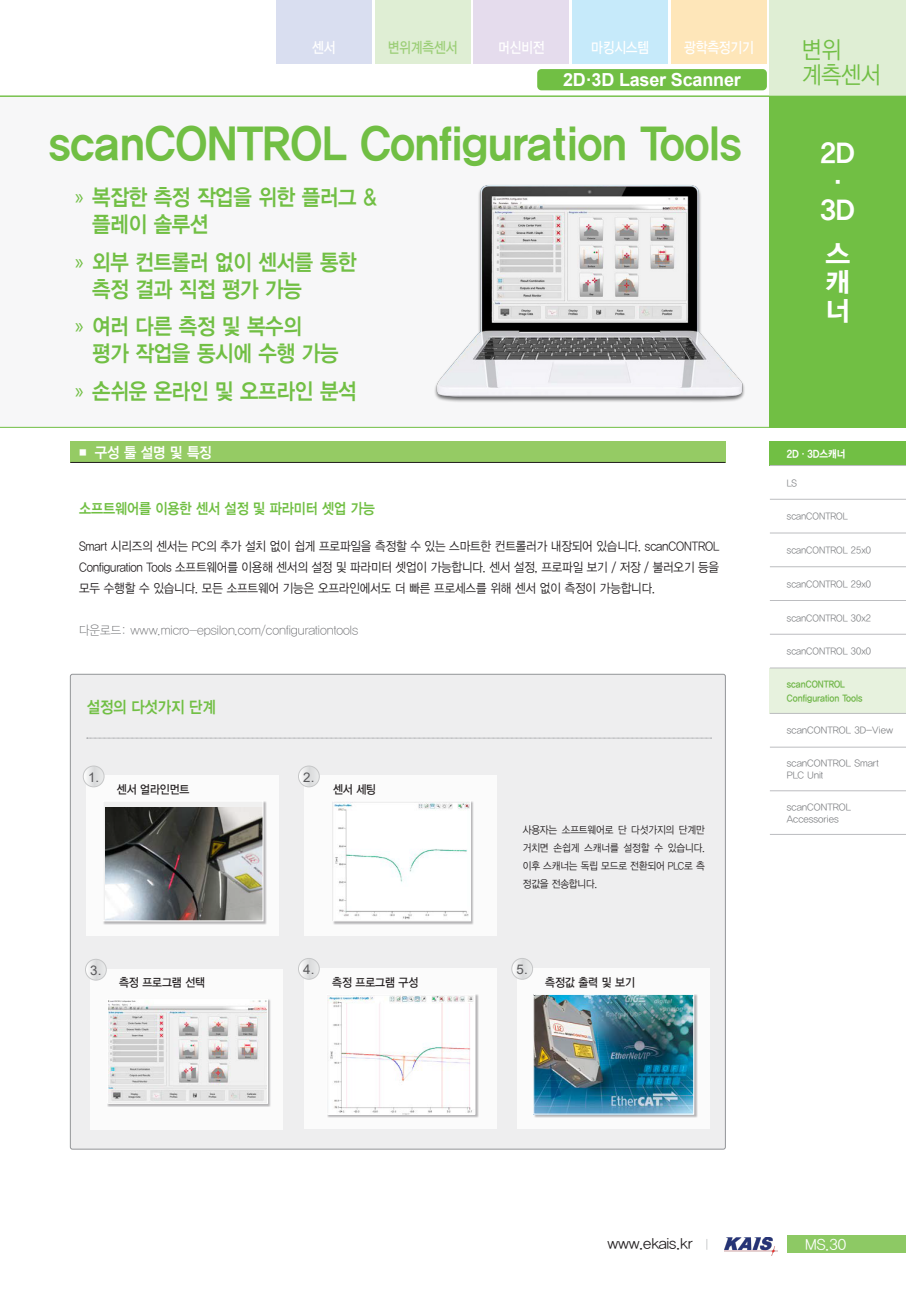
<style>
.page{position:relative;width:906px;height:1289px;background:#fff}
.page>*{position:absolute;margin:0;border:0;box-sizing:border-box;transform-origin:0 0}
.t1{font:45px "YDVYGO35";letter-spacing:-.025em;color:#71bf44;scale:.95 1}
.t2{font:27px/28.5px "YDVYGO35";color:#fff}
.t3{font:24px/25.5px "YDVYGO32";letter-spacing:-.01em;color:#71bf44;scale:.9 1}
.t4{font:22.5px/27px "YDVYGO34";letter-spacing:-.01em;color:#71bf44;scale:.89 1}
.t5{font:700 18px "Arial";letter-spacing:-.01em;color:#fff}
.inno_style{font:16.5px "YDVYGO34";letter-spacing:-.01em;color:#71bf44;scale:.88 1}
.inno_style-2{font:15px "YDVYGO34";letter-spacing:-.01em;color:#71bf44;scale:.88 1}
.t6{font:15px "YDVYGO33";letter-spacing:-.01em;color:#fff;scale:.85 1}
.t7{font:15px "YDVYGO32";letter-spacing:-.01em;color:#231f20}
.t8{font:15px "YDVYGO34";color:#fff}
.t9{font:15px "YDVYGO33";letter-spacing:-.01em;color:#9cce77;scale:.85 1}
.t10{font:15px "YDVYGO32";color:#fff}
.t11{font:13.35px "Arial";color:#58585a}
.inno_style-3{font:12.75px/21px "YDVYGO32";letter-spacing:-.01em;color:#231f20;text-align:justify;scale:.9 1}
.inno_style-4{font:12.75px "YDVYGO31";color:#6c6d70;scale:.9 1}
.t12{font:12px "YDVYGO33";letter-spacing:-.01em;color:#231f20;scale:.9 1}
.t13{font:10.5px/18px "YDVYGO32";letter-spacing:-.01em;color:#231f20;text-align:justify;scale:.9 1}
.t14{font:10.5px "YDVYGO35";letter-spacing:-.01em;color:#fff;scale:.9 1}
.t15{font:9.75px "YDVYGO32";color:#808285;scale:.95 1}
.t16{font:9.75px/11.7px "YDVYGO32";color:#808285}
.t17{font:9.75px "YDVYGO34";color:#6eb546;scale:.89 1}
.s1{font-family:"Myriad Pro"}
.s2{font-family:"YDVYGO31";font-size:12px;color:#939598}
</style>
<div class="page">
<div style="left:0;top:97px;width:770px;height:330px;background:#f7f7f8"></div>
<img style="left:725px;top:1237px;width:52px;height:18px">
<svg style="left:787px;top:1236px;width:1px;height:14px"></svg>
<div style="left:770px;top:0;width:136px;height:96px;background:#dfeed4"></div>
<div style="left:788px;top:1235px;width:118px;height:17px;background:#8dc964"></div>
<hr style="left:0;top:427px;width:906px;height:1px;background:#71bf44">
<div style="left:572px;top:0;width:96px;height:64px;background:#c6eafa"></div>
<div style="left:375px;top:0;width:95px;height:64px;background:#dfeed4"></div>
<div style="left:473px;top:0;width:96px;height:64px;background:#e5dced"></div>
<div style="left:671px;top:0;width:96px;height:64px;background:#fee6b9"></div>
<div style="left:276px;top:0;width:96px;height:64px;background:#d9def0"></div>
<div style="left:770px;top:96px;width:136px;height:331px;background:#71bf44"></div>
<div style="left:537px;top:69px;width:230px;height:21px;background:#71bf44;border-radius:4px"></div>
<hr style="left:0;top:96px;width:906px;height:1px;background:#71bf44">
<div style="left:70px;top:674px;width:655px;height:475px;background:#eeeeef;border-radius:2px"></div>
<div style="left:86px;top:775px;width:193px;height:160px;background:#fbfbfb"></div>
<div style="left:304px;top:775px;width:193px;height:160px;background:#fbfbfb"></div>
<div style="left:90px;top:968px;width:193px;height:161px;background:#fbfbfb"></div>
<div style="left:304px;top:968px;width:193px;height:161px;background:#fbfbfb"></div>
<svg style="left:326px;top:994px;width:152px;height:123px"></svg>
<img style="left:328px;top:995px;width:145px;height:117px">
<div style="left:326px;top:993px;width:149px;height:121px;border:1px solid #fff"></div>
<div style="left:517px;top:968px;width:193px;height:161px;background:#fbfbfb"></div>
<svg style="left:533px;top:994px;width:164px;height:123px"></svg>
<img style="left:535px;top:995px;width:157px;height:117px">
<div style="left:533px;top:993px;width:161px;height:121px;border:1px solid #fff"></div>
<svg style="left:103px;top:800px;width:164px;height:124px"></svg>
<div style="left:103px;top:801px;width:160px;height:119px;background:#f0f0f0"></div>
<img style="left:105px;top:807px;width:156px;height:112px">
<div style="left:102px;top:800px;width:161px;height:121px;border:1px solid #fff"></div>
<svg style="left:332px;top:800px;width:142px;height:124px"></svg>
<img style="left:334px;top:802px;width:135px;height:117px">
<div style="left:332px;top:800px;width:139px;height:121px;border:1px solid #fff"></div>
<svg style="left:107px;top:998px;width:164px;height:108px"></svg>
<img style="left:109px;top:1000px;width:157px;height:101px">
<div style="left:107px;top:998px;width:161px;height:105px;border:1px solid #fff"></div>
<svg style="left:83px;top:766px;width:21px;height:20px"></svg>
<div style="left:83px;top:765px;width:21px;height:22px;border:1px solid #c6c7c8;border-radius:50%"></div>
<svg style="left:298px;top:766px;width:21px;height:20px"></svg>
<div style="left:298px;top:765px;width:21px;height:22px;border:1px solid #c6c7c8;border-radius:50%"></div>
<svg style="left:298px;top:958px;width:21px;height:21px"></svg>
<div style="left:298px;top:958px;width:21px;height:21px;border:1px solid #c6c7c8;border-radius:50%"></div>
<svg style="left:512px;top:958px;width:20px;height:21px"></svg>
<div style="left:511px;top:958px;width:22px;height:21px;border:1px solid #c6c7c8;border-radius:50%"></div>
<svg style="left:85px;top:959px;width:21px;height:21px"></svg>
<div style="left:85px;top:959px;width:21px;height:21px;border:1px solid #c6c7c8;border-radius:50%"></div>
<div style="left:70px;top:441px;width:655px;height:21px;background:#95cb64"></div>
<hr style="left:70px;top:462px;width:655px;height:1px;background:#231f20">
<img style="left:435px;top:185px;width:310px;height:217px">
<svg style="left:87px;top:737px;width:624px;height:1px"></svg>
<div style="left:770px;top:441px;width:136px;height:24px;background:#71bf44"></div>
<div style="left:770px;top:668px;width:136px;height:45px;background:#e7f2de"></div>
<hr style="left:770px;top:465px;width:136px;height:1px;background:#bcbdc0">
<hr style="left:770px;top:499px;width:136px;height:1px;background:#bcbdc0">
<hr style="left:770px;top:532px;width:136px;height:1px;background:#bcbdc0">
<hr style="left:770px;top:566px;width:136px;height:1px;background:#bcbdc0">
<hr style="left:770px;top:600px;width:136px;height:1px;background:#bcbdc0">
<hr style="left:770px;top:634px;width:136px;height:1px;background:#bcbdc0">
<hr style="left:770px;top:667px;width:136px;height:1px;background:#bcbdc0">
<hr style="left:770px;top:713px;width:136px;height:1px;background:#bcbdc0">
<hr style="left:770px;top:747px;width:136px;height:1px;background:#bcbdc0">
<hr style="left:770px;top:790px;width:136px;height:1px;background:#bcbdc0">
<hr style="left:770px;top:834px;width:136px;height:1px;background:#bcbdc0">
<p class="t6" style="left:312px;top:37px;width:29px">센서</p>
<p class="t9" style="left:388px;top:37px;width:84px">변위계측센서</p>
<p class="t6" style="left:498px;top:37px;width:56px">머신비전</p>
<p class="t6" style="left:591px;top:37px;width:70px">마킹시스템</p>
<p class="t6" style="left:684px;top:37px;width:84px">광학측정기기</p>
<h3 class="t5" style="left:563px;top:67px;width:179px">2D·3D Laser Scanner</h3>
<p class="t1" style="left:49px;top:113px;width:731px">scanCONTROL Configuration Tools</p>
<p class="t4" style="left:92px;top:183px;width:322px;text-indent:-17px"><span class="s1">»</span> 복잡한 측정 작업을 위한 플러그 &amp; 플레이 솔루션</p>
<p class="t4" style="left:92px;top:247px;width:298px;text-indent:-17px"><span class="s1">»</span> 외부 컨트롤러 없이 센서를 통한 측정 결과 직접 평가 가능</p>
<p class="t4" style="left:92px;top:312px;width:278px;text-indent:-17px"><span class="s1">»</span> 여러 다른 측정 및 복수의 평가 작업을 동시에 수행 가능</p>
<p class="t4" style="left:75px;top:376px;width:318px"><span class="s1">»</span> 손쉬운 온라인 및 오프라인 분석</p>
<p class="t8" style="left:76px;top:442px;width:137px">■ 구성 툴 설명 및 특징</p>
<p class="inno_style-2" style="left:79px;top:498px;width:338px">소프트웨어를 이용한 센서 설정 및 파라미터 셋업 가능</p>
<p class="inno_style-3" style="left:79px;top:535px;width:713px">Smart 시리즈의 센서는 PC의 추가 설치 없이 쉽게 프로파일을 측정할 수 있는 스마트한 컨트롤러가 내장되어 있습니다. scanCONTROL Configuration Tools 소프트웨어를 이용해 센서의 설정 및 파라미터 셋업이 가능합니다. 센서 설정, 프로파일 보기 / 저장 / 불러오기 등을 모두 수행할 수 있습니다. 모든 소프트웨어 기능은 오프라인에서도 더 빠른 프로세스를 위해 센서 없이 측정이 가능합니다.</p>
<p class="inno_style-4" style="left:79px;top:622px;width:311px">다운로드: www.micro-epsilon.com/configurationtools</p>
<p class="inno_style" style="left:87px;top:695px;width:148px">설정의 다섯가지 단계</p>
<p class="t11" style="left:88px;top:767px;width:13px">1.</p>
<p class="t11" style="left:303px;top:767px;width:13px">2.</p>
<p class="t12" style="left:117px;top:781px;width:82px">센서 얼라인먼트</p>
<p class="t12" style="left:333px;top:781px;width:49px">센서 세팅</p>
<p class="t13" style="left:523px;top:819px;width:204px">사용자는 소프트웨어로 단 다섯가지의 단계만 거치면 손쉽게 스캐너를 설정할 수 있습니다. 이후 스캐너는 독립 모드로 전환되어 PLC로 측 정값을 전송합니다.</p>
<p class="t11" style="left:90px;top:960px;width:13px">3.</p>
<p class="t11" style="left:303px;top:960px;width:13px">4.</p>
<p class="t11" style="left:516px;top:960px;width:13px">5.</p>
<p class="t12" style="left:119px;top:974px;width:97px">측정 프로그램 선택</p>
<p class="t12" style="left:332px;top:974px;width:97px">측정 프로그램 구성</p>
<p class="t12" style="left:545px;top:974px;width:101px">측정값 출력 및 보기</p>
<h3 class="t3" style="left:801px;top:35px;width:89px">변위 계측센서</h3>
<h2 class="t2" style="left:820px;top:138px;width:36px">2D ·<br>3D</h2>
<h2 class="t2" style="left:825px;top:238px;width:26px;text-align:justify">스 캐 너</h2>
<p class="t14" style="left:787px;top:447px;width:67px">2D·3D스캐너</p>
<p class="t15" style="left:787px;top:476px;width:12px">LS</p>
<p class="t15" style="left:787px;top:510px;width:66px">scanCONTROL</p>
<p class="t15" style="left:787px;top:543px;width:90px">scanCONTROL 25x0</p>
<p class="t15" style="left:787px;top:577px;width:90px">scanCONTROL 29x0</p>
<p class="t15" style="left:787px;top:611px;width:90px">scanCONTROL 30x2</p>
<p class="t15" style="left:787px;top:645px;width:90px">scanCONTROL 30x0</p>
<p class="t17" style="left:787px;top:677px;width:67px">scanCONTROL</p>
<p class="t17" style="left:787px;top:691px;width:87px">Configuration Tools</p>
<p class="t16" style="left:787px;top:724px;width:108px">scanCONTROL 3D-View</p>
<p class="t16" style="left:787px;top:757px;width:93px">scanCONTROL Smart<br>PLC Unit</p>
<p class="t16" style="left:787px;top:800px;width:66px">scanCONTROL</p>
<p class="t16" style="left:787px;top:812px;width:53px">Accessories</p>
<p class="t7" style="left:607px;top:1233px;width:103px">www.ekais.kr <span class="s2">|</span></p>
<p class="t10" style="left:805px;top:1234px;width:43px">MS.30</p>
</div>
